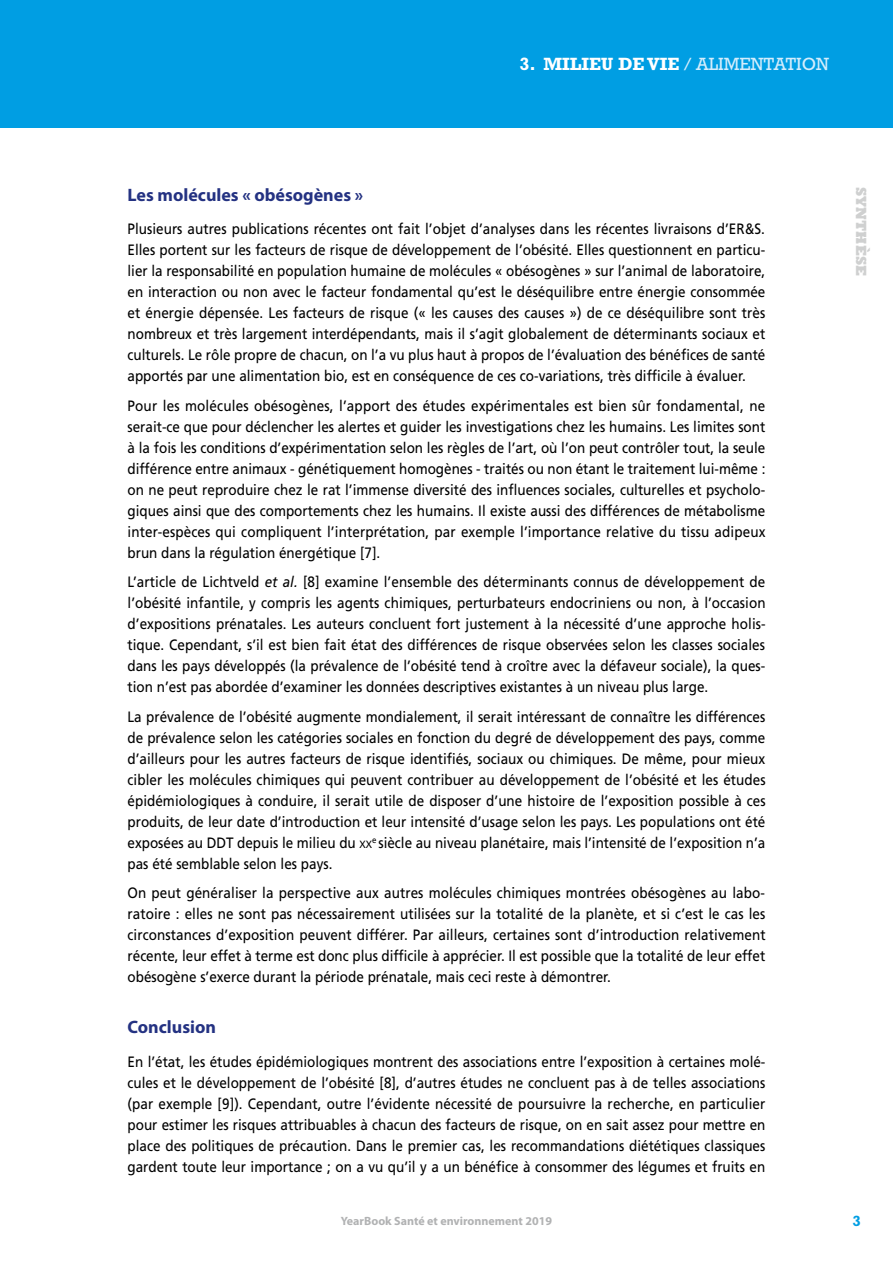
<style>
.page{position:relative;width:893px;height:1263px;background:#fff}
.page>*{position:absolute;margin:0;border:0;box-sizing:border-box;transform-origin:0 0}
.t1{font:700 18px "Myriad Pro";color:#243282}
.t2{font:700 18px "Rockwell Std";color:#fff}
.t3{font:15px/21px "Frutiger LT Std";color:#000;text-align:justify;scale:.9 1}
.t4{font:800 15px "Rockwell Std";color:#cfd0d0}
.t5{font:700 15px "Rockwell Std";color:#009ee3}
.t6{font:700 12px "Myriad Pro";color:#b1b2b3}
.s1{font-weight:400;color:#d4edfc}
.s2{font-style:italic}
.s3{font-size:10.5px}
</style>
<div class="page">
<div style="left:0;top:0;width:893px;height:128px;background:#009ee3"></div>
<p class="t2" style="left:520px;top:53px;width:311px">3. MILIEU DE VIE <span class="s1">/ ALIMENTATION</span></p>
<p class="t1" style="left:128px;top:184px;width:237px">Les molécules « obésogènes »</p>
<p class="t3" style="left:128px;top:219px;width:710px">Plusieurs autres publications récentes ont fait l’objet d’analyses dans les récentes livraisons d’ER&amp;S.<br>Elles portent sur les facteurs de risque de développement de l’obésité. Elles questionnent en particu&shy;lier la responsabilité en population humaine de molécules « obésogènes » sur l’animal de laboratoire, en interaction ou non avec le facteur fondamental qu’est le déséquilibre entre énergie consommée et énergie dépensée. Les facteurs de risque (« les causes des causes ») de ce déséquilibre sont très nombreux et très largement interdépendants, mais il s’agit globalement de déterminants sociaux et culturels. Le rôle propre de chacun, on l’a vu plus haut à propos de l’évaluation des bénéfices de santé apportés par une alimentation bio, est en conséquence de ces co-variations, très difficile à évaluer.</p>
<p class="t3" style="left:128px;top:395px;width:710px">Pour les molécules obésogènes, l’apport des études expérimentales est bien sûr fondamental, ne serait-ce que pour déclencher les alertes et guider les investigations chez les humains. Les limites sont à la fois les conditions d’expérimentation selon les règles de l’art, où l’on peut contrôler tout, la seule différence entre animaux - génétiquement homogènes - traités ou non étant le traitement lui-même : on ne peut reproduire chez le rat l’immense diversité des influences sociales, culturelles et psycholo&shy;giques ainsi que des comportements chez les humains. Il existe aussi des différences de métabolisme inter-espèces qui compliquent l’interprétation, par exemple l’importance relative du tissu adipeux brun dans la régulation énergétique [7].</p>
<p class="t3" style="left:128px;top:572px;width:710px">L’article de Lichtveld <span class="s2">et al.</span> [8] examine l’ensemble des déterminants connus de développement de l’obésité infantile, y compris les agents chimiques, perturbateurs endocriniens ou non, à l’occasion d’expositions prénatales. Les auteurs concluent fort justement à la nécessité d’une approche holis&shy;tique. Cependant, s’il est bien fait état des différences de risque observées selon les classes sociales dans les pays développés (la prévalence de l’obésité tend à croître avec la défaveur sociale), la ques&shy;tion n’est pas abordée d’examiner les données descriptives existantes à un niveau plus large.</p>
<p class="t3" style="left:128px;top:706px;width:711px">La prévalence de l’obésité augmente mondialement, il serait intéressant de connaître les différences de prévalence selon les catégories sociales en fonction du degré de développement des pays, comme d’ailleurs pour les autres facteurs de risque identifiés, sociaux ou chimiques. De même, pour mieux cibler les molécules chimiques qui peuvent contribuer au développement de l’obésité et les études épidémiologiques à conduire, il serait utile de disposer d’une histoire de l’exposition possible à ces produits, de leur date d’introduction et leur intensité d’usage selon les pays. Les populations ont été exposées au DDT depuis le milieu du <span class="s3">xx</span><sup>e</sup> siècle au niveau planétaire, mais l’intensité de l’exposition n’a pas été semblable selon les pays.</p>
<p class="t3" style="left:128px;top:883px;width:710px">On peut généraliser la perspective aux autres molécules chimiques montrées obésogènes au labo&shy;ratoire : elles ne sont pas nécessairement utilisées sur la totalité de la planète, et si c’est le cas les circonstances d’exposition peuvent différer. Par ailleurs, certaines sont d’introduction relativement récente, leur effet à terme est donc plus difficile à apprécier. Il est possible que la totalité de leur effet obésogène s’exerce durant la période prénatale, mais ceci reste à démontrer.</p>
<p class="t1" style="left:128px;top:1017px;width:90px">Conclusion</p>
<p class="t3" style="left:128px;top:1051px;width:710px">En l’état, les études épidémiologiques montrent des associations entre l’exposition à certaines molé&shy;cules et le développement de l’obésité [8], d’autres études ne concluent pas à de telles associations (par exemple [9]). Cependant, outre l’évidente nécessité de poursuivre la recherche, en particulier pour estimer les risques attribuables à chacun des facteurs de risque, on en sait assez pour mettre en place des politiques de précaution. Dans le premier cas, les recommandations diététiques classiques gardent toute leur importance ; on a vu qu’il y a un bénéfice à consommer des légumes et fruits en</p>
<p class="t6" style="left:341px;top:1214px;width:213px">YearBook Santé et environnement 2019</p>
<p class="t4" style="left:870px;top:187px;width:91px;rotate:90deg">SYNTHÈSE</p>
<p class="t5" style="left:852px;top:1211px;width:10px">3</p>
</div>
